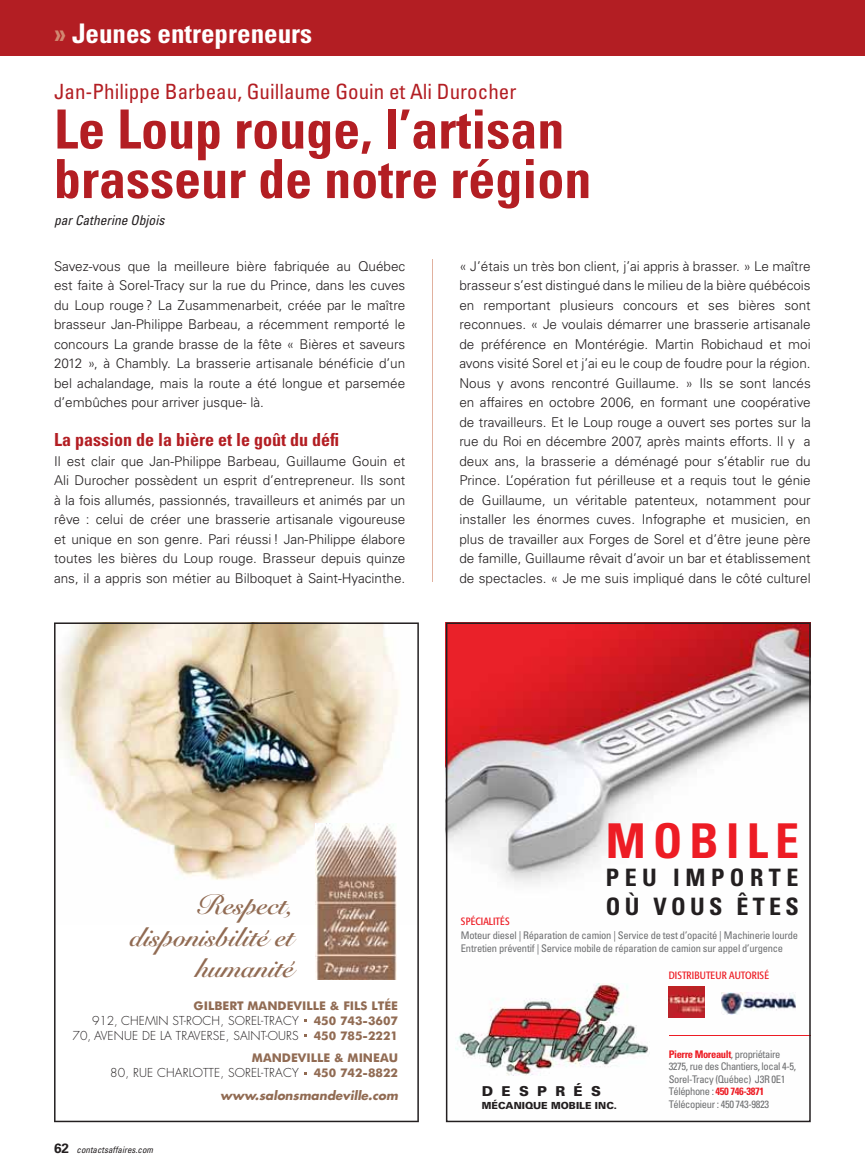
<style>
.page{position:relative;width:865px;height:1175px;background:#fff}
.page>*{position:absolute;margin:0;border:0;box-sizing:border-box;transform-origin:0 0}
.t1{font:700 condensed 54px/49.5px "Univers";color:#b31e23}
.t2{font:700 condensed 48px "Univers";letter-spacing:.15em;color:#ed1c24}
.t3{font:27px/31.5px "Snell Roundhand Bold Script";letter-spacing:-.005em;color:#916b53;text-align:right}
.t4{font:700 condensed 27px "Univers";color:#fff}
.t5{font:700 condensed 24px/28.5px "Univers";letter-spacing:.23em;color:#231f20}
.t6{font:condensed 21px "Univers";color:#b31e23}
.t7{font:700 condensed 18px "Univers";color:#b31e23}
.t8{font:900 13.65px "Univers";letter-spacing:.61em;color:#231f20}
.t9{font:300 13.5px/19.5px "Univers";color:#231f20;text-align:justify}
.t10{font:italic condensed 13.5px "Univers";color:#231f20}
.t11{font:300 12px "Futura";letter-spacing:.01em;color:#231f20}
.t12{font:12px/22.5px "Futura Bold BT";color:#916b53;text-align:right}
.t13{font:italic 700 12px "Futura";color:#916b53}
.t14{font:condensed 10.5px/12.6px "Univers";letter-spacing:-.02em;color:#6d6e70}
.t15{font:condensed 10.5px "Formata";color:#ed1c24}
.t16{font:900 9.75px "Univers";color:#231f20}
.t17{font:italic condensed 9px "Univers";color:#231f20}
.s1{color:#d28871}
.s2{font-weight:700;font-style:normal;font-stretch:normal;font-size:13.5px}
.s3{font-weight:700;color:#ed1c24}
</style>
<div class="page">
<div style="left:0;top:0;width:864px;height:55px;background:#b31e23"></div>
<hr style="left:432px;top:260px;width:1px;height:322px;background:#e1b19f">
<svg style="left:54px;top:622px;width:364px;height:500px"></svg>
<img style="left:315px;top:823px;width:81px;height:156px">
<svg style="left:445px;top:622px;width:365px;height:500px"></svg>
<h3 class="t4" style="left:54px;top:23px;width:259px"><span class="s1">»</span> Jeunes entrepreneurs</h3>
<h3 class="t6" style="left:54px;top:84px;width:463px">Jan-Philippe Barbeau, Guillaume Gouin et Ali Durocher</h3>
<h1 class="t1" style="left:54px;top:110px;width:538px">Le Loup rouge, l’artisan brasseur de notre région</h1>
<p class="t10" style="left:54px;top:215px;width:112px">par Catherine Objois</p>
<p class="t9" style="left:54px;top:257px;width:353px">Savez-vous que la meilleure bière fabriquée au Québec est faite à Sorel-Tracy sur la rue du Prince, dans les cuves du Loup rouge ? La Zusammenarbeit, créée par le maître brasseur Jan-Philippe Barbeau, a récemment remporté le concours La grande brasse de la fête « Bières et saveurs 2012 », à Chambly. La brasserie artisanale bénéficie d’un bel achalandage, mais la route a été longue et parsemée d’embûches pour arriver jusque- là.</p>
<h3 class="t7" style="left:54px;top:433px;width:286px">La passion de la bière et le goût du défi</h3>
<p class="t9" style="left:54px;top:452px;width:353px">Il est clair que Jan-Philippe Barbeau, Guillaume Gouin et Ali Durocher possèdent un esprit d’entrepreneur. Ils sont à la fois allumés, passionnés, travailleurs et animés par un rêve : celui de créer une brasserie artisanale vigoureuse et unique en son genre. Pari réussi ! Jan-Philippe élabore toutes les bières du Loup rouge. Brasseur depuis quinze ans, il a appris son métier au Bilboquet à Saint-Hyacinthe.</p>
<p class="t9" style="left:459px;top:257px;width:353px">« J’étais un très bon client, j’ai appris à brasser. » Le maître brasseur s’est distingué dans le milieu de la bière québécois en remportant plusieurs concours et ses bières sont reconnues. « Je voulais démarrer une brasserie artisanale de préférence en Montérégie. Martin Robichaud et moi avons visité Sorel et j’ai eu le coup de foudre pour la région.<br>Nous y avons rencontré Guillaume. » Ils se sont lancés en affaires en octobre 2006, en formant une coopérative de travailleurs. Et le Loup rouge a ouvert ses portes sur la rue du Roi en décembre 2007, après maints efforts. Il y a deux ans, la brasserie a déménagé pour s’établir rue du Prince. L’opération fut périlleuse et a requis tout le génie de Guillaume, un véritable patenteux, notamment pour installer les énormes cuves. Infographe et musicien, en plus de travailler aux Forges de Sorel et d’être jeune père de famille, Guillaume rêvait d’avoir un bar et établissement de spectacles. « Je me suis impliqué dans le côté culturel</p>
<h3 class="t3" style="left:130px;top:893px;width:165px">Respect, disponisbilité et humanité</h3>
<p class="t12" style="left:193px;top:995px;width:206px">GILBERT MANDEVILLE &amp; FILS LTÉE</p>
<p class="t11" style="left:92px;top:1014px;width:208px">912, CHEMIN ST-ROCH, SOREL-TRACY</p>
<p class="t12" style="left:313px;top:1010px;width:86px">450 743-3607</p>
<p class="t11" style="left:73px;top:1029px;width:227px">70, AVENUE DE LA TRAVERSE, SAINT-OURS</p>
<p class="t12" style="left:252px;top:1025px;width:148px">450 785-2221<br>MANDEVILLE &amp; MINEAU</p>
<p class="t11" style="left:110px;top:1067px;width:190px">80, RUE CHARLOTTE, SOREL-TRACY</p>
<p class="t12" style="left:313px;top:1063px;width:86px">450 742-8822</p>
<p class="t13" style="left:220px;top:1089px;width:179px">www.salonsmandeville.com</p>
<p class="t17" style="left:54px;top:1146px;width:101px"><span class="s2">62</span> contactsaffaires.com</p>
<h2 class="t2" style="left:605px;top:823px;width:195px">MOBILE</h2>
<h3 class="t5" style="left:605px;top:865px;width:194px">PEU IMPORTE<br>OÙ VOUS ÊTES</h3>
<p class="t15" style="left:460px;top:917px;width:50px">SPÉCIALITÉS</p>
<p class="t14" style="left:460px;top:929px;width:338px;line-height:13.5px">Moteur diesel | Réparation de camion | Service de test d’opacité | Machinerie lourde<br>Entretien préventif | Service mobile de réparation de camion sur appel d’urgence</p>
<p class="t15" style="left:668px;top:971px;width:102px">DISTRIBUTEUR AUTORISÉ</p>
<p class="t8" style="left:481px;top:1085px;width:120px">DESPRÉS</p>
<p class="t16" style="left:481px;top:1102px;width:137px">MÉCANIQUE MOBILE INC.</p>
<p class="t14" style="left:668px;top:1048px;width:129px"><span class="s3">Pierre Moreault</span>, propriétaire<br>3275, rue des Chantiers, local 4-5,<br>Sorel-Tracy (Québec) J3R 0E1<br>Téléphone : <span class="s3">450 746-3871<br></span>Télécopieur : 450 743-9823</p>
</div>
